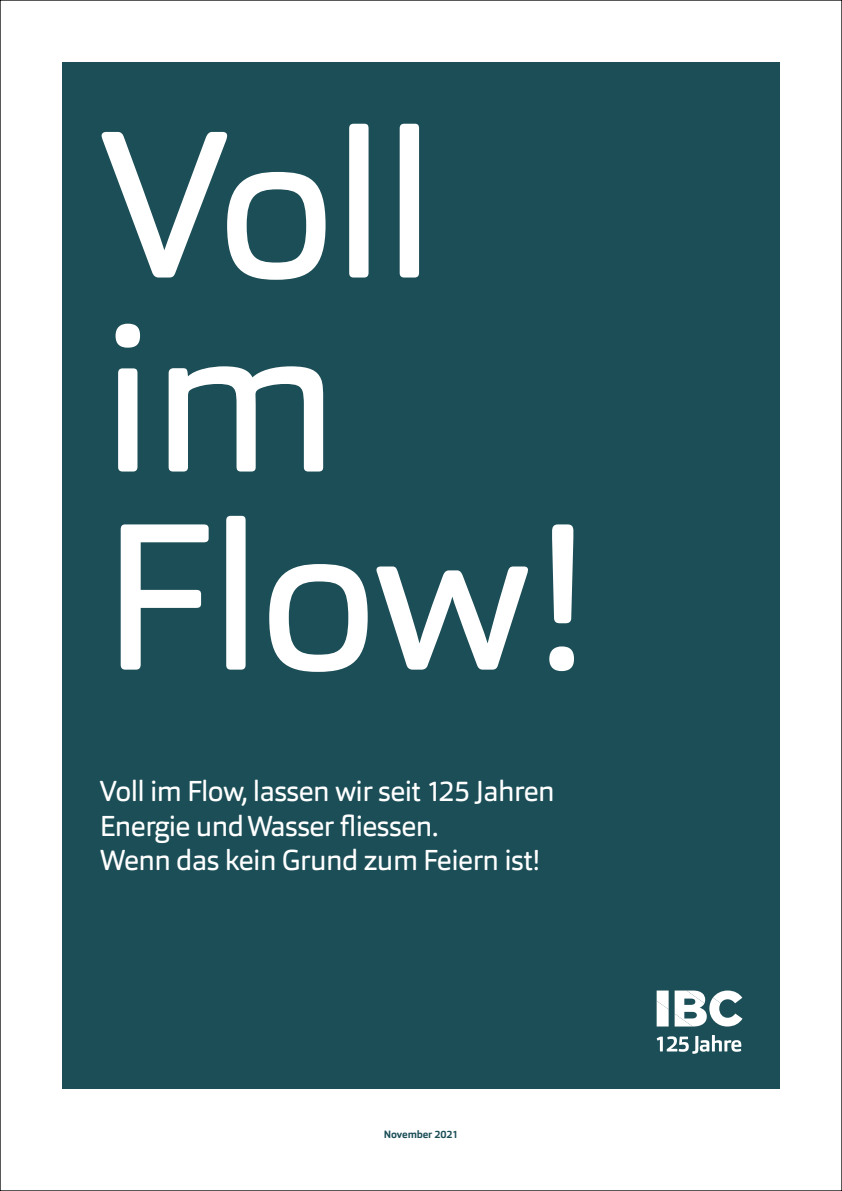
<style>
.page{position:relative;width:842px;height:1191px;background:#fff}
.page>*{position:absolute;margin:0;border:0;box-sizing:border-box;transform-origin:0 0}
.t1{font:205px/196px "Orgon";letter-spacing:-.025em;color:#fff;scale:1.05 1}
.t2{font:28.4px/34.7px "Orgon";letter-spacing:-.02em;color:#fff}
.t3{font:700 10.5px "Orgon";letter-spacing:-.01em;color:#1b4e57}
</style>
<div class="page">
<div style="left:62px;top:62px;width:718px;height:1027px;background:#1b4e57"></div>
<svg style="left:657px;top:990px;width:12px;height:36px"></svg>
<svg style="left:675px;top:990px;width:67px;height:36px"></svg>
<svg style="left:657px;top:1035px;width:84px;height:18px"></svg>
<h1 class="t1" style="left:100px;top:106px;width:468px">Voll im<br>Flow!</h1>
<p class="t2" style="left:100px;top:773px;width:456px">Voll im Flow, lassen wir seit 125 Jahren<br>Energie und Wasser fliessen.<br>Wenn das kein Grund zum Feiern ist!</p>
<p class="t3" style="left:384px;top:1127px;width:76px">November 2021</p>
</div>
